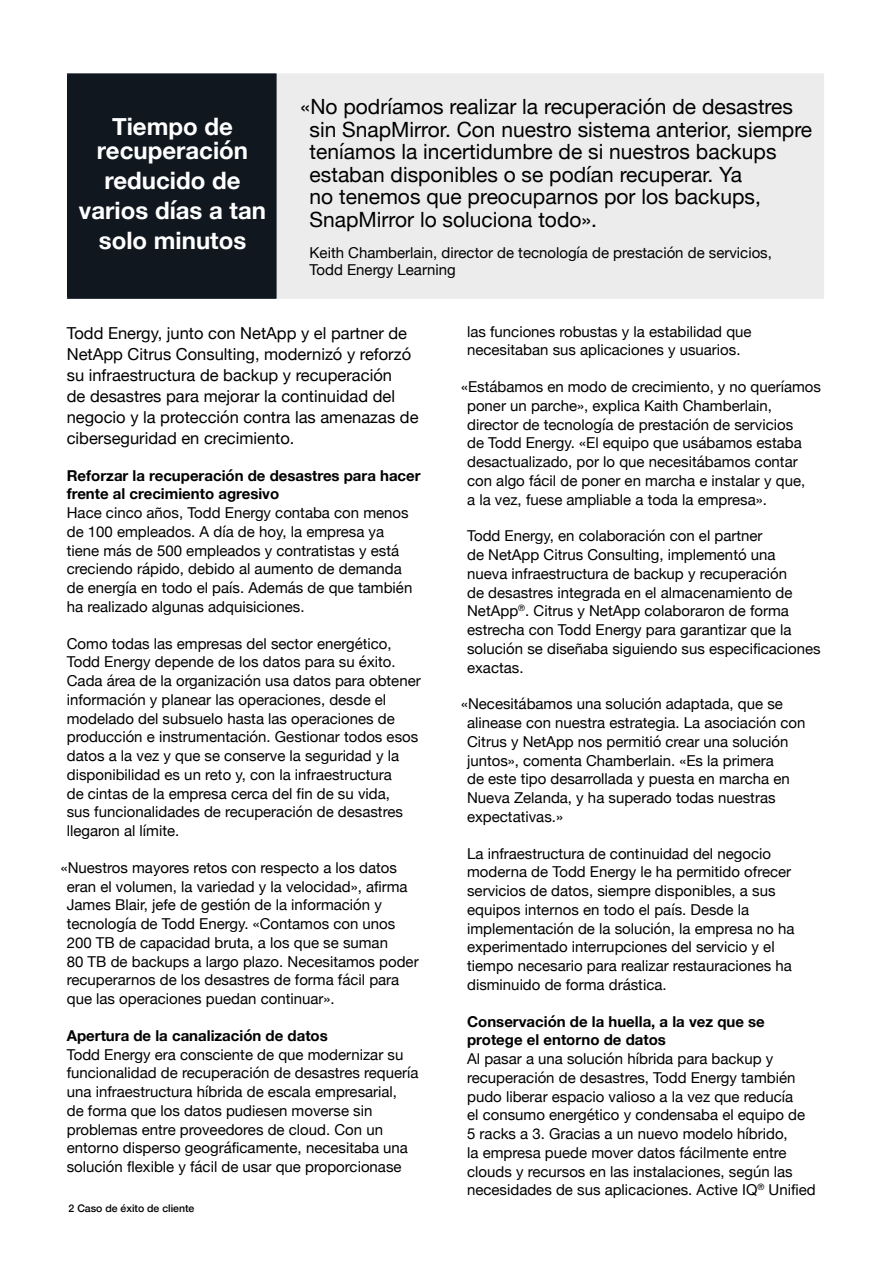
<style>
.page{position:relative;width:893px;height:1263px;background:#fff}
.page>*{position:absolute;margin:0;border:0;box-sizing:border-box;transform-origin:0 0}
.t1{font:700 24px/30px "Helvetica Neue";color:#fff;text-align:center}
.t2{font:21px/22.5px "Helvetica Neue";color:#000}
.t3{font:16.5px/21px "Helvetica Neue";color:#000}
.t4{font:15px/18.8px "Helvetica Neue";color:#000}
.t5{font:700 15px/18.8px "Helvetica Neue";color:#000}
.t6{font:500 10.5px "Helvetica Neue";color:#000}
</style>
<div class="page">
<div style="left:68px;top:74px;width:209px;height:224px;background:#10171f"></div>
<div style="left:277px;top:74px;width:546px;height:224px;background:#ececec"></div>
<hr style="left:67px;top:73px;width:210px;height:2px;background:#10171f">
<hr style="left:67px;top:75px;width:1px;height:222px;background:#10171f">
<hr style="left:67px;top:297px;width:210px;height:2px;background:#10171f">
<hr style="left:277px;top:73px;width:547px;height:2px;background:#ececec">
<hr style="left:823px;top:75px;width:1px;height:222px;background:#ececec">
<hr style="left:277px;top:297px;width:547px;height:2px;background:#ececec">
<h1 class="t1" style="left:97px;top:115px;width:153px;line-height:24px">Tiempo de recuperación</h1>
<h1 class="t1" style="left:79px;top:166px;width:189px">reducido de varios días a tan solo minutos</h1>
<p class="t2" style="left:310px;top:97px;width:504px;text-indent:-9px">«No podríamos realizar la recuperación de desastres sin SnapMirror. Con nuestro sistema anterior, siempre teníamos la incertidumbre de si nuestros backups estaban disponibles o se podían recuperar. Ya<br>no tenemos que preocuparnos por los backups, SnapMirror lo soluciona todo».</p>
<p class="t4" style="left:310px;top:246px;width:464px;line-height:16.5px">Keith Chamberlain, director de tecnología de prestación de servicios,<br>Todd Energy Learning</p>
<p class="t3" style="left:67px;top:323px;width:353px">Todd Energy, junto con NetApp y el partner de NetApp Citrus Consulting, modernizó y reforzó su infraestructura de backup y recuperación<br>de desastres para mejorar la continuidad del negocio y la protección contra las amenazas de ciberseguridad en crecimiento.</p>
<p class="t5" style="left:67px;top:466px;width:355px">Reforzar la recuperación de desastres para hacer frente al crecimiento agresivo</p>
<p class="t4" style="left:67px;top:504px;width:347px">Hace cinco años, Todd Energy contaba con menos de 100 empleados. A día de hoy, la empresa ya tiene más de 500 empleados y contratistas y está creciendo rápido, debido al aumento de demanda de energía en todo el país. Además de que también ha realizado algunas adquisiciones.</p>
<p class="t4" style="left:67px;top:635px;width:355px">Como todas las empresas del sector energético, Todd Energy depende de los datos para su éxito.<br>Cada área de la organización usa datos para obtener información y planear las operaciones, desde el modelado del subsuelo hasta las operaciones de producción e instrumentación. Gestionar todos esos datos a la vez y que se conserve la seguridad y la disponibilidad es un reto y, con la infraestructura<br>de cintas de la empresa cerca del fin de su vida,<br>sus funcionalidades de recuperación de desastres llegaron al límite.</p>
<p class="t4" style="left:67px;top:859px;width:353px;text-indent:-6px">«Nuestros mayores retos con respecto a los datos eran el volumen, la variedad y la velocidad», afirma James Blair, jefe de gestión de la información y tecnología de Todd Energy. «Contamos con unos 200 TB de capacidad bruta, a los que se suman<br>80 TB de backups a largo plazo. Necesitamos poder recuperarnos de los desastres de forma fácil para que las operaciones puedan continuar».</p>
<p class="t5" style="left:67px;top:1026px;width:263px">Apertura de la canalización de datos</p>
<p class="t4" style="left:67px;top:1046px;width:353px">Todd Energy era consciente de que modernizar su funcionalidad de recuperación de desastres requería una infraestructura híbrida de escala empresarial,<br>de forma que los datos pudiesen moverse sin problemas entre proveedores de cloud. Con un entorno disperso geográficamente, necesitaba una solución flexible y fácil de usar que proporcionase</p>
<p class="t6" style="left:69px;top:1200px;width:127px">2 Caso de éxito de cliente</p>
<p class="t4" style="left:467px;top:323px;width:286px">las funciones robustas y la estabilidad que necesitaban sus aplicaciones y usuarios.</p>
<p class="t4" style="left:467px;top:378px;width:355px;text-indent:-6px">«Estábamos en modo de crecimiento, y no queríamos poner un parche», explica Kaith Chamberlain, director de tecnología de prestación de servicios<br>de Todd Energy. «El equipo que usábamos estaba desactualizado, por lo que necesitábamos contar con algo fácil de poner en marcha e instalar y que,<br>a la vez, fuese ampliable a toda la empresa».</p>
<p class="t4" style="left:467px;top:527px;width:355px">Todd Energy, en colaboración con el partner<br>de NetApp Citrus Consulting, implementó una<br>nueva infraestructura de backup y recuperación<br>de desastres integrada en el almacenamiento de NetApp<sup>®</sup>. Citrus y NetApp colaboraron de forma estrecha con Todd Energy para garantizar que la solución se diseñaba siguiendo sus especificaciones exactas.</p>
<p class="t4" style="left:467px;top:695px;width:340px;text-indent:-6px">«Necesitábamos una solución adaptada, que se alinease con nuestra estrategia. La asociación con Citrus y NetApp nos permitió crear una solución juntos», comenta Chamberlain. «Es la primera<br>de este tipo desarrollada y puesta en marcha en Nueva Zelanda, y ha superado todas nuestras expectativas.»</p>
<p class="t4" style="left:467px;top:845px;width:329px">La infraestructura de continuidad del negocio moderna de Todd Energy le ha permitido ofrecer servicios de datos, siempre disponibles, a sus equipos internos en todo el país. Desde la implementación de la solución, la empresa no ha experimentado interrupciones del servicio y el tiempo necesario para realizar restauraciones ha disminuido de forma drástica.</p>
<p class="t5" style="left:467px;top:1012px;width:299px">Conservación de la huella, a la vez que se protege el entorno de datos</p>
<p class="t4" style="left:467px;top:1050px;width:350px">Al pasar a una solución híbrida para backup y recuperación de desastres, Todd Energy también pudo liberar espacio valioso a la vez que reducía<br>el consumo energético y condensaba el equipo de 5 racks a 3. Gracias a un nuevo modelo híbrido,<br>la empresa puede mover datos fácilmente entre clouds y recursos en las instalaciones, según las necesidades de sus aplicaciones. Active IQ<sup>®</sup> Unified</p>
</div>
